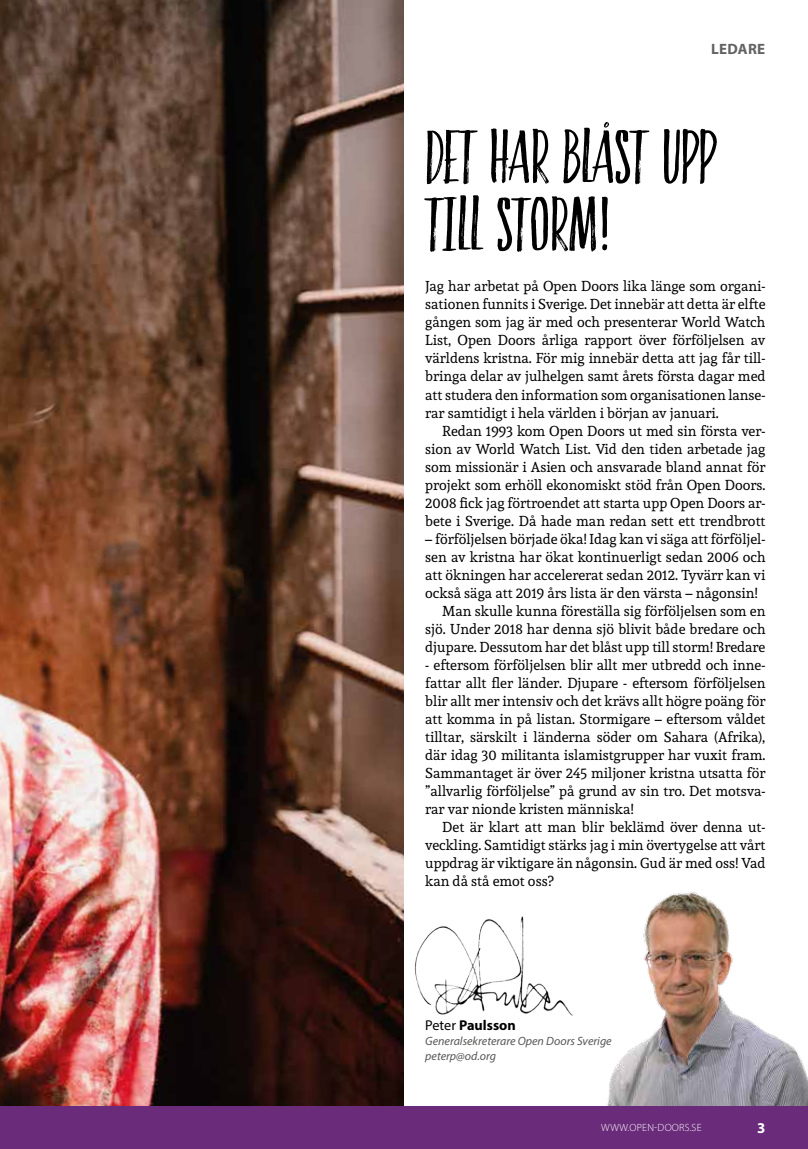
<style>
.page{position:relative;width:808px;height:1149px;background:#fff}
.page>*{position:absolute;margin:0;border:0;box-sizing:border-box;transform-origin:0 0}
.t1{font:52.5px/67.5px "Faith And Glory Two";color:#000}
.t2{font:700 15px "Myriad Pro";letter-spacing:.02em;color:#646363}
.t3{font:700 15px "Myriad Pro";color:#fff}
.t4{font:14.25px/18px "Andada";color:#000;text-align:justify}
.t5{font:700 14.25px "Myriad Pro";color:#000}
.t6{font:italic 12px/15px "Myriad Pro";color:#575756}
.t7{font:300 10.5px "Myriad Pro";letter-spacing:.02em;color:#fff}
.s1{font-weight:400}
</style>
<div class="page">
<img style="left:0;top:0;width:404px;height:1106px">
<img style="left:414px;top:916px;width:159px;height:100px">
<img style="left:606px;top:892px;width:202px;height:214px">
<div style="left:0;top:1106px;width:808px;height:42px;background:#692b7a"></div>
<p class="t2" style="left:711px;top:39px;width:56px">LEDARE</p>
<h1 class="t1" style="left:425px;top:123px;width:293px">DET HAR BLÅST UPP<br>TILL STORM!</h1>
<p class="t4" style="left:425px;top:277px;width:342px">Jag har arbetat på Open Doors lika länge som organi&shy;sationen funnits i Sverige. Det innebär att detta är elfte gången som jag är med och presenterar World Watch List, Open Doors årliga rapport över förföljelsen av världens kristna. För mig innebär detta att jag får till&shy;bringa delar av julhelgen samt årets första dagar med att studera den information som organisationen lanse&shy;rar samtidigt i hela världen i början av januari.</p>
<p class="t4" style="left:425px;top:421px;width:342px;text-indent:17px">Redan 1993 kom Open Doors ut med sin första ver&shy;sion av World Watch List. Vid den tiden arbetade jag som missionär i Asien och ansvarade bland annat för projekt som erhöll ekonomiskt stöd från Open Doors.<br>2008 fick jag förtroendet att starta upp Open Doors ar&shy;bete i Sverige. Då hade man redan sett ett trendbrott</p>
<p class="t4" style="left:425px;top:529px;width:342px">– förföljelsen började öka! Idag kan vi säga att förföljel-</p>
<p class="t4" style="left:425px;top:547px;width:342px">sen av kristna har ökat kontinuerligt sedan 2006 och</p>
<p class="t4" style="left:425px;top:565px;width:342px">att ökningen har accelererat sedan 2012. Tyvärr kan vi</p>
<p class="t4" style="left:425px;top:583px;width:334px">också säga att 2019 års lista är den värsta – någonsin!</p>
<p class="t4" style="left:442px;top:601px;width:325px">Man skulle kunna föreställa sig förföljelsen som en</p>
<p class="t4" style="left:425px;top:619px;width:342px">sjö. Under 2018 har denna sjö blivit både bredare och</p>
<p class="t4" style="left:425px;top:637px;width:342px">djupare. Dessutom har det blåst upp till storm! Bredare</p>
<p class="t4" style="left:425px;top:655px;width:342px">- eftersom förföljelsen blir allt mer utbredd och inne&shy;fattar allt fler länder. Djupare - eftersom förföljelsen blir allt mer intensiv och det krävs allt högre poäng för att komma in på listan. Stormigare – eftersom våldet tilltar, särskilt i länderna söder om Sahara (Afrika), där idag 30 militanta islamistgrupper har vuxit fram.<br>Sammantaget är över 245 miljoner kristna utsatta för ”allvarlig förföljelse” på grund av sin tro. Det motsva&shy;rar var nionde kristen människa!</p>
<p class="t4" style="left:425px;top:817px;width:342px;text-indent:17px">Det är klart att man blir beklämd över denna ut&shy;veckling. Samtidigt stärks jag i min övertygelse att vårt uppdrag är viktigare än någonsin. Gud är med oss! Vad kan då stå emot oss?</p>
<p class="t5" style="left:425px;top:1015px;width:92px"><span class="s1">Peter</span> Paulsson</p>
<p class="t6" style="left:425px;top:1032px;width:188px">Generalsekreterare Open Doors Sverige peterp@od.org</p>
<p class="t7" style="left:601px;top:1121px;width:102px">WWW.OPEN-DOORS.SE</p>
<p class="t3" style="left:757px;top:1117px;width:10px">3</p>
</div>
